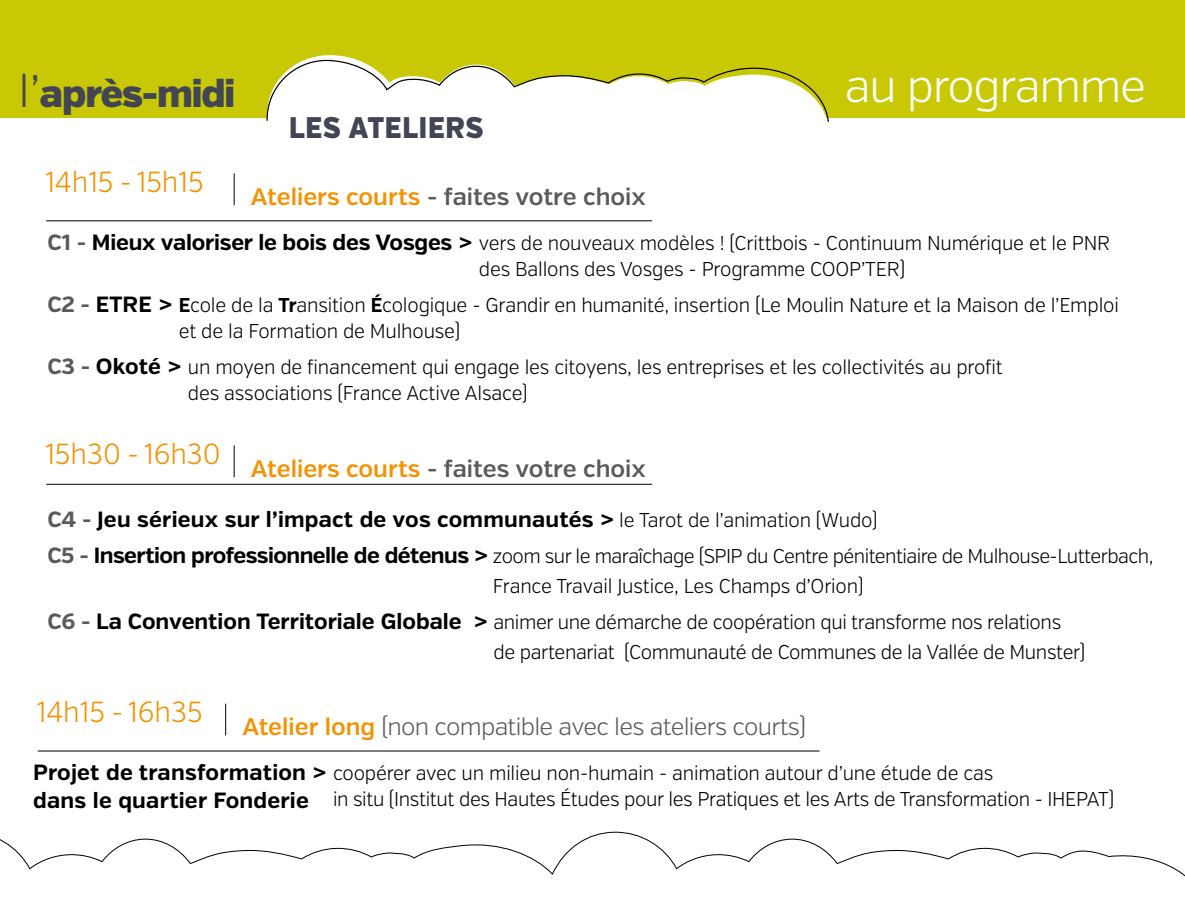
<style>
.page{position:relative;width:1185px;height:913px;background:#fff}
.page>*{position:absolute;margin:0;border:0;box-sizing:border-box;transform-origin:0 0}
.t1{font:300 45.6px "Verb";letter-spacing:-.03em;color:#fff}
.t2{font:900 38.8px "Verb";letter-spacing:-.03em;color:#424554}
.t3{font:900 29.8px "Verb";letter-spacing:.03em;color:#424554;scale:.9 1}
.t4{font:300 29px "Verb";color:#f39204;scale:.95 1}
.t5{font:600 24px "Verb";color:#5a5a59}
.t6{font:300 24px "Verb";letter-spacing:-.03em;color:#5a5a59}
.t7{font:700 22px "Verb";letter-spacing:.01em;color:#000}
.t8{font:300 20px/26px "Verb";letter-spacing:-.015em;color:#000;scale:.95 1}
.s1{font-weight:300;font-size:45.6px}
.s2{color:#f39204}
.s3{font-weight:700;font-size:22px;color:#5a5a59}
.s4{font-weight:700;font-size:22px}
.s5{font-weight:700}
.s6{color:#5a5a59}
.s7{font-weight:300;font-size:20px}
.s8{font-weight:600;color:#f39204}
</style>
<div class="page">
<div style="left:0;top:0;width:1185px;height:117px;background:#c8c904"></div>
<hr style="left:234px;top:173px;width:1px;height:32px;background:#000">
<hr style="left:46px;top:220px;width:606px;height:1px;background:#000">
<hr style="left:234px;top:445px;width:1px;height:32px;background:#000">
<hr style="left:46px;top:484px;width:606px;height:1px;background:#000">
<svg style="left:266px;top:60px;width:564px;height:62px"></svg>
<svg style="left:0;top:831px;width:1185px;height:46px"></svg>
<hr style="left:225px;top:703px;width:1px;height:32px;background:#000">
<hr style="left:38px;top:750px;width:781px;height:1px;background:#000">
<h2 class="t2" style="left:18px;top:69px;width:218px"><span class="s1">l’</span>après-midi</h2>
<h3 class="t3" style="left:289px;top:109px;width:217px">LES ATELIERS</h3>
<h1 class="t1" style="left:845px;top:59px;width:303px">au programme</h1>
<h3 class="t4" style="left:45px;top:165px;width:168px">14h15 - 15h15</h3>
<p class="t5" style="left:251px;top:182px;width:396px"><span class="s2">Ateliers courts</span> - faites votre choix</p>
<p class="t8" style="left:479px;top:231px;width:666px;text-indent:-431px"><span class="s3">C1 -</span> <span class="s4">Mieux valoriser le bois des Vosges &gt;</span> vers de nouveaux modèles ! (Crittbois - Continuum Numérique et le PNR des Ballons des Vosges - Programme COOP’TER)</p>
<p class="t8" style="left:179px;top:293px;width:991px;text-indent:-131px"><span class="s3">C2 -</span> <span class="s4">ETRE &gt;</span> <span class="s5">E</span>cole de la <span class="s5">Tr</span>ansition <span class="s5">É</span>cologique - Grandir en humanité, insertion (Le Moulin Nature et la Maison de l’Emploi et de la Formation de Mulhouse)</p>
<p class="t8" style="left:188px;top:355px;width:859px;text-indent:-140px"><span class="s3">C3 -</span> <span class="s4">Okoté &gt;</span> un moyen de financement qui engage les citoyens, les entreprises et les collectivités au profit des associations (France Active Alsace)</p>
<p class="t5" style="left:45px;top:454px;width:602px"><sup>15h30</sup> <sup>-</sup> <sup>16h30</sup> <span class="s2">Ateliers courts</span> - faites votre choix</p>
<p class="t7" style="left:47px;top:506px;width:832px"><span class="s6">C4 -</span> Jeu sérieux sur l’impact de vos communautés &gt; <span class="s7">le Tarot de l’animation (Wudo)</span></p>
<p class="t8" style="left:493px;top:542px;width:697px;line-height:30px;text-indent:-446px"><span class="s3">C5 -</span> <span class="s4">Insertion professionnelle de détenus &gt;</span> zoom sur le maraîchage (SPIP du Centre pénitentiaire de Mulhouse-Lutterbach,<br>France Travail Justice, Les Champs d’Orion)</p>
<p class="t8" style="left:493px;top:608px;width:625px;line-height:30px;text-indent:-446px"><span class="s3">C6 -</span> <span class="s4">La Convention Territoriale Globale &gt;</span> animer une démarche de coopération qui transforme nos relations de partenariat (Communauté de Communes de la Vallée de Munster)</p>
<h3 class="t4" style="left:37px;top:695px;width:176px">14h15 - 16h35</h3>
<p class="t6" style="left:242px;top:712px;width:565px"><span class="s8">Atelier long</span> (non compatible avec les ateliers courts)</p>
<p class="t8" style="left:33px;top:760px;width:1139px"><span class="s4">Projet de transformation &gt;</span> coopérer avec un milieu non-humain - animation autour d’une étude de cas<br><span class="s4">dans le quartier Fonderie</span> in situ (Institut des Hautes Études pour les Pratiques et les Arts de Transformation - IHEPAT)</p>
</div>
